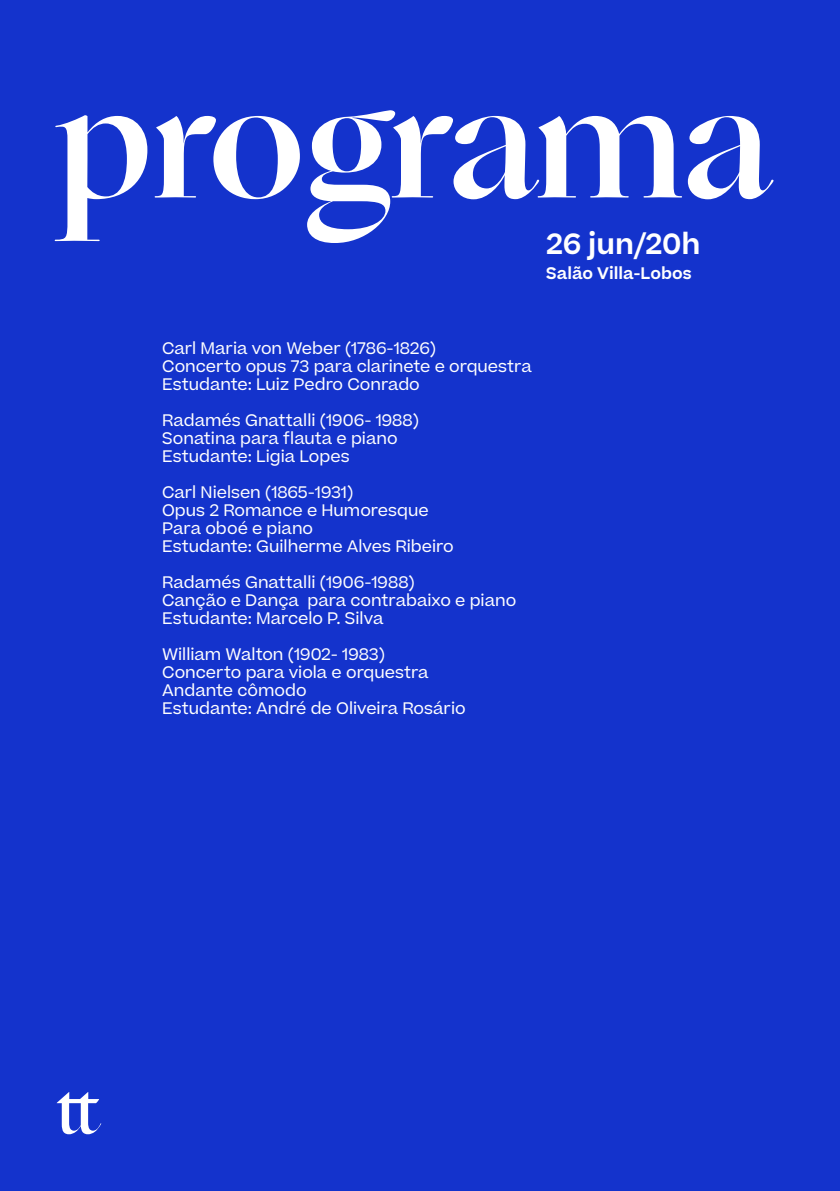
<style>
.page{position:relative;width:840px;height:1191px;background:#fff}
.page>*{position:absolute;margin:0;border:0;box-sizing:border-box;transform-origin:0 0}
.t1{font:700 160px "Ogg";color:#fff}
.t2{font:600 28px "Beatrice";color:#fff}
.titulo_programa{font:16px "Beatrice";color:#fff}
.t3{font:600 16px "Beatrice";color:#fff}
</style>
<div class="page">
<div style="left:0;top:0;width:839px;height:1191px;background:#1433cc"></div>
<svg style="left:57px;top:1092px;width:44px;height:42px"></svg>
<p class="t1" style="left:57px;top:35px;width:714px">programa</p>
<p class="t2" style="left:546px;top:221px;width:156px">26 jun/20h</p>
<p class="t3" style="left:546px;top:261px;width:147px">Salão Villa-Lobos</p>
<p class="titulo_programa" style="left:162px;top:335px;width:275px">Carl Maria von Weber (1786-1826)</p>
<p class="titulo_programa" style="left:162px;top:353px;width:371px">Concerto opus 73 para clarinete e orquestra</p>
<p class="titulo_programa" style="left:162px;top:371px;width:259px">Estudante: Luiz Pedro Conrado</p>
<p class="titulo_programa" style="left:162px;top:407px;width:258px">Radamés Gnattalli (1906- 1988)</p>
<p class="titulo_programa" style="left:162px;top:425px;width:237px">Sonatina para flauta e piano</p>
<p class="titulo_programa" style="left:162px;top:443px;width:189px">Estudante: Ligia Lopes</p>
<p class="titulo_programa" style="left:162px;top:479px;width:192px">Carl Nielsen (1865-1931)</p>
<p class="titulo_programa" style="left:162px;top:497px;width:268px">Opus 2 Romance e Humoresque</p>
<p class="titulo_programa" style="left:162px;top:515px;width:152px">Para oboé e piano</p>
<p class="titulo_programa" style="left:162px;top:533px;width:293px">Estudante: Guilherme Alves Ribeiro</p>
<p class="titulo_programa" style="left:162px;top:569px;width:254px">Radamés Gnattalli (1906-1988)</p>
<p class="titulo_programa" style="left:162px;top:587px;width:355px">Canção e Dança para contrabaixo e piano</p>
<p class="titulo_programa" style="left:162px;top:605px;width:223px">Estudante: Marcelo P. Silva</p>
<p class="titulo_programa" style="left:162px;top:641px;width:224px">William Walton (1902- 1983)</p>
<p class="titulo_programa" style="left:162px;top:659px;width:268px">Concerto para viola e orquestra</p>
<p class="titulo_programa" style="left:162px;top:677px;width:146px">Andante cômodo</p>
<p class="titulo_programa" style="left:162px;top:695px;width:305px">Estudante: André de Oliveira Rosário</p>
</div>
